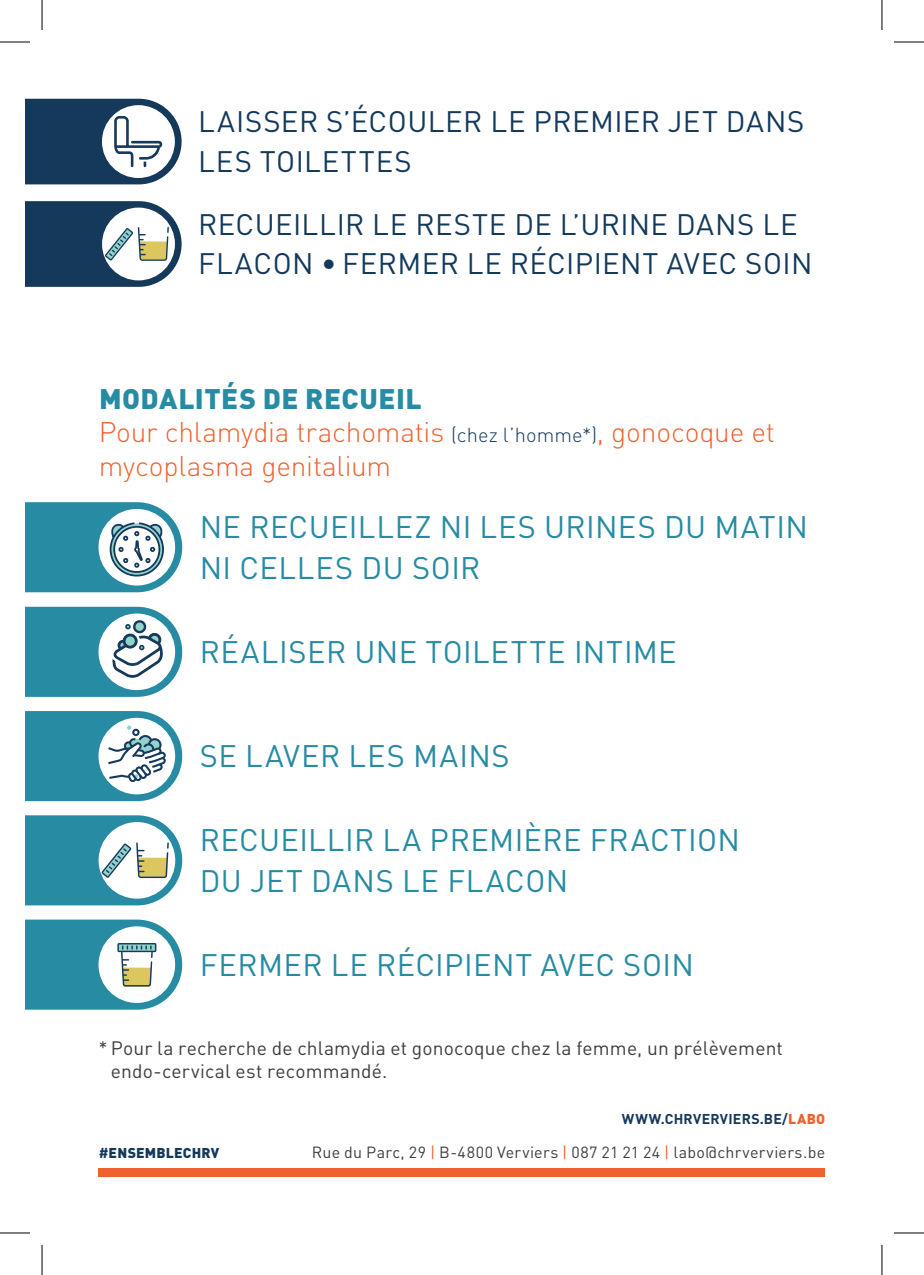
<style>
.page{position:relative;width:924px;height:1275px;background:#fff}
.page>*{position:absolute;margin:0;border:0;box-sizing:border-box;transform-origin:0 0}
.t1{font:30.8px/41px "DIN Pro";letter-spacing:.015em;color:#268ba3}
.t2{font:29.2px/39px "DIN Pro";letter-spacing:.015em;color:#14395b}
.t3{font:300 28px/33.6px "DIN Pro";letter-spacing:-.005em;color:#f16130}
.t4{font:19.2px/23px "DIN Pro";letter-spacing:.01em;color:#3e3e3f}
.t5{font:16px "DIN Pro";letter-spacing:.02em;color:#3e3e3f}
.t6{font:700 14px "DIN Pro";letter-spacing:.02em;color:#14395b}
.t7{font:900 14px "DIN Pro";letter-spacing:.015em;color:#14395b}
.s1{font-weight:900;color:#268ba3}
.s2{font-size:20px;color:#16395c}
.s3{font-weight:900;color:#f16130}
.s4{font-weight:700}
.s5{color:#f16130}
</style>
<div class="page">
<svg style="left:25px;top:711px;width:157px;height:90px"></svg>
<svg style="left:25px;top:815px;width:157px;height:90px"></svg>
<div style="left:99px;top:1167px;width:725px;height:9px;background:#f16130"></div>
<svg style="left:25px;top:502px;width:157px;height:90px"></svg>
<svg style="left:25px;top:607px;width:157px;height:90px"></svg>
<svg style="left:25px;top:919px;width:157px;height:90px"></svg>
<svg style="left:25px;top:99px;width:156px;height:85px"></svg>
<svg style="left:25px;top:201px;width:156px;height:86px"></svg>
<hr style="left:0;top:42px;width:30px;height:1px;background:#000">
<hr style="left:893px;top:42px;width:30px;height:1px;background:#000">
<hr style="left:0;top:1232px;width:30px;height:1px;background:#000">
<hr style="left:893px;top:1232px;width:30px;height:1px;background:#000">
<hr style="left:42px;top:0;width:1px;height:30px;background:#000">
<hr style="left:42px;top:1245px;width:1px;height:30px;background:#000">
<hr style="left:881px;top:0;width:1px;height:30px;background:#000">
<hr style="left:881px;top:1245px;width:1px;height:30px;background:#000">
<p class="t2" style="left:198px;top:100px;width:607px">LAISSER S’ÉCOULER LE PREMIER JET DANS<br>LES TOILETTES</p>
<p class="t2" style="left:198px;top:202px;width:615px">RECUEILLIR LE RESTE DE L’URINE DANS LE<br>FLACON • FERMER LE RÉCIPIENT AVEC SOIN</p>
<p class="t3" style="left:99px;top:379px;width:677px"><span class="s1">MODALITÉS DE RECUEIL<br></span>Pour chlamydia trachomatis <span class="s2">(chez l’homme*)</span>, gonocoque et mycoplasma genitalium</p>
<p class="t1" style="left:200px;top:503px;width:609px">NE RECUEILLEZ NI LES URINES DU MATIN<br>NI CELLES DU SOIR</p>
<p class="t1" style="left:200px;top:628px;width:478px">RÉALISER UNE TOILETTE INTIME</p>
<p class="t1" style="left:200px;top:732px;width:311px">SE LAVER LES MAINS</p>
<p class="t1" style="left:200px;top:816px;width:541px">RECUEILLIR LA PREMIÈRE FRACTION<br>DU JET DANS LE FLACON</p>
<p class="t1" style="left:200px;top:941px;width:495px">FERMER LE RÉCIPIENT AVEC SOIN</p>
<p class="t4" style="left:111px;top:1034px;width:673px;text-indent:-12px">* Pour la recherche de chlamydia et gonocoque chez la femme, un prélèvement endo-cervical est recommandé.</p>
<p class="t6" style="left:621px;top:1106px;width:205px">WWW.CHRVERVIERS.BE/<span class="s3">LABO</span></p>
<p class="t7" style="left:99px;top:1140px;width:122px"><span class="s4">#</span>ENSEMBLECHRV</p>
<p class="t5" style="left:311px;top:1139px;width:514px">Rue du Parc, 29 <span class="s5">|</span> B-4800 Verviers <span class="s5">|</span> 087 21 21 24 <span class="s5">|</span> labo@chrverviers.be</p>
</div>
